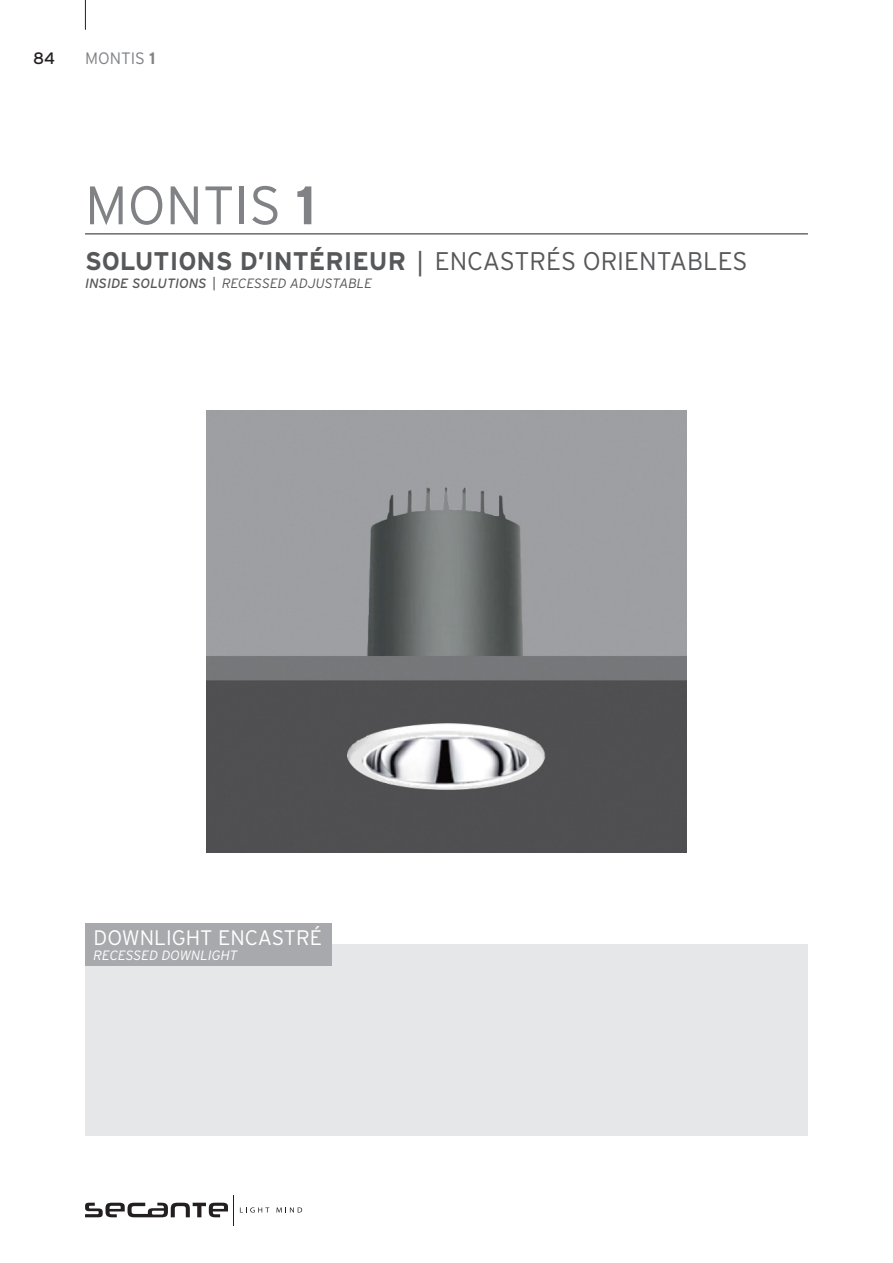
<style>
.page{position:relative;width:893px;height:1263px;background:#fff}
.page>*{position:absolute;margin:0;border:0;box-sizing:border-box;transform-origin:0 0}
.t1{font:300 54px "Interstate";color:#808285}
.t2{font:700 25.5px "Interstate";color:#57585a}
.t3{font:300 21px "Interstate";color:#fff}
.t4{font:300 16.5px "Interstate";color:#808285}
.t5{font:16.5px "Interstate";color:#231f20}
.t6{font:italic 300 13.5px "Interstate";color:#57585a}
.t7{font:italic 300 13.5px "Interstate";color:#fff}
.s1{font-weight:700}
.s2{font-family:"ITC Avant Garde Std";font-weight:400}
.s3{font-weight:300}
.s4{font-weight:400}
.s5{font-family:"ITC Avant Garde Std";font-weight:400;font-style:normal}
</style>
<div class="page">
<img style="left:206px;top:410px;width:481px;height:443px">
<img style="left:329px;top:704px;width:228px;height:125px">
<div style="left:85px;top:944px;width:723px;height:191px;background:#e6e7e9"></div>
<hr style="left:85px;top:0;width:1px;height:30px;background:#231f20">
<hr style="left:85px;top:233px;width:723px;height:1px;background:#231f20">
<div style="left:85px;top:923px;width:247px;height:42px;background:#a8a9ad"></div>
<svg style="left:85px;top:1203px;width:143px;height:14px"></svg>
<hr style="left:234px;top:1195px;width:1px;height:30px;background:#231f20">
<svg style="left:240px;top:1207px;width:29px;height:5px"></svg>
<svg style="left:276px;top:1207px;width:26px;height:5px"></svg>
<p class="t5" style="left:33px;top:49px;width:24px">84</p>
<p class="t4" style="left:85px;top:49px;width:72px">MONTIS <span class="s1">1</span></p>
<p class="t1" style="left:85px;top:175px;width:233px">MONTIS <span class="s1">1</span></p>
<p class="t2" style="left:85px;top:247px;width:664px">SOLUTIONS D’INTÉRIEUR <span class="s2">|</span> <span class="s3">ENCASTRÉS ORIENTABLES</span></p>
<p class="t6" style="left:85px;top:276px;width:289px"><span class="s4">INSIDE SOLUTIONS</span> <span class="s5">|</span> RECESSED ADJUSTABLE</p>
<p class="t3" style="left:94px;top:926px;width:230px">DOWNLIGHT ENCASTRÉ</p>
<p class="t7" style="left:94px;top:948px;width:146px">RECESSED DOWNLIGHT</p>
</div>
